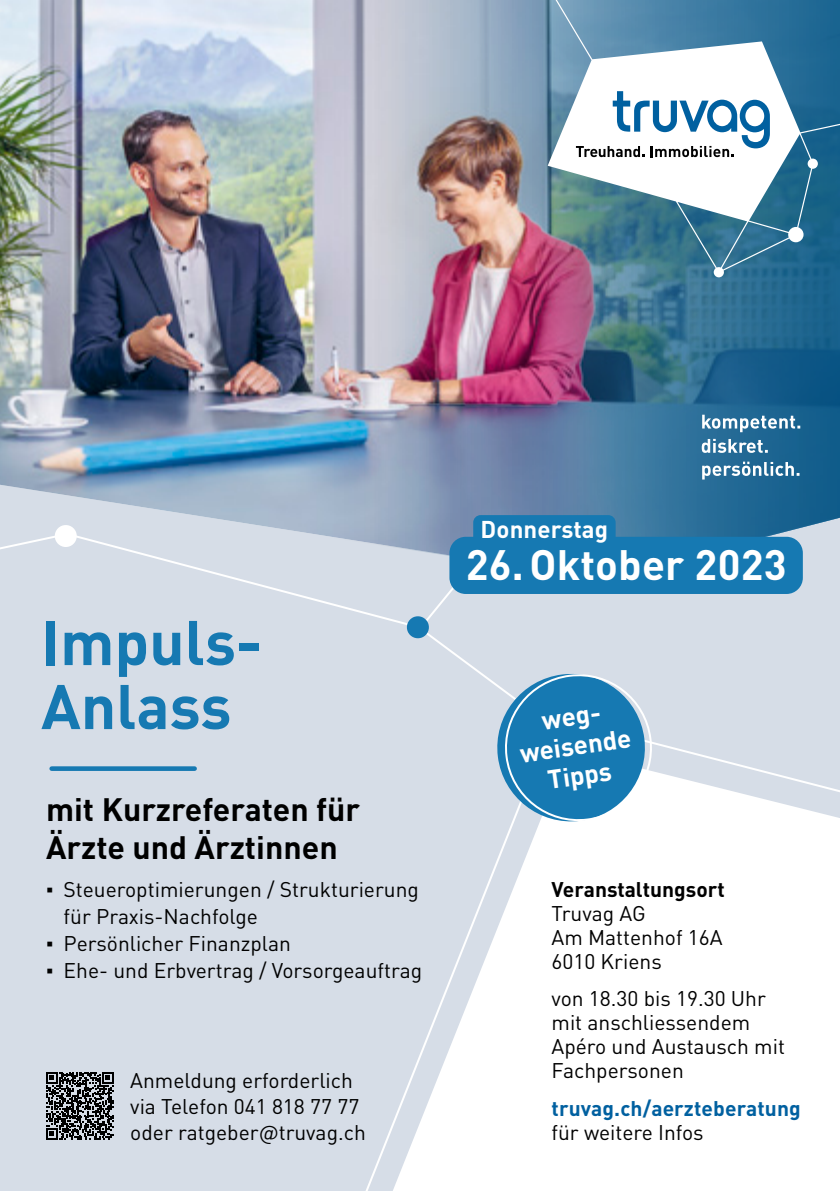
<style>
.page{position:relative;width:840px;height:1191px;background:#fff}
.page>*{position:absolute;margin:0;border:0;box-sizing:border-box;transform-origin:0 0}
.t1{font:700 62px/64px "DIN Pro";color:#1679b2}
.t2{font:700 42px "DIN Pro";letter-spacing:.005em;color:#fff}
.t3{font:700 32px/38px "DIN Pro";color:#000}
.t4{font:700 26px/30px "DIN Pro";color:#fff;text-align:center}
.t5{font:700 24px "DIN Pro";letter-spacing:.005em;color:#fff}
.t6{font:21px/24px "DIN Pro";color:#000}
.t7{font:700 21px/24px "DIN Pro";letter-spacing:.005em;color:#0060a0}
.s1{font-family:"Arial"}
.s2{font-weight:700}
.s3{font-weight:400;color:#000}
</style>
<div class="page">
<div style="left:0;top:460px;width:839px;height:731px;background:#d6dde7"></div>
<div style="left:553px;top:826px;width:286px;height:365px;background:#fff"></div>
<svg style="left:46px;top:579px;width:507px;height:612px"></svg>
<svg style="left:405px;top:579px;width:143px;height:61px"></svg>
<img style="left:0;top:0;width:839px;height:579px">
<svg style="left:519px;top:0;width:320px;height:277px"></svg>
<svg style="left:575px;top:91px;width:194px;height:66px"></svg>
<svg style="left:701px;top:461px;width:98px;height:18px;background:#6193b3"></svg>
<svg style="left:701px;top:439px;width:66px;height:14px"></svg>
<svg style="left:701px;top:415px;width:98px;height:17px"></svg>
<div style="left:52px;top:766px;width:142px;height:5px;background:#1679b2"></div>
<div style="left:449px;top:537px;width:353px;height:57px;background:#1679b2;border-radius:16px"></div>
<div style="left:473px;top:515px;width:142px;height:31px;background:#1679b2;border-radius:7px"></div>
<svg style="left:46px;top:1072px;width:67px;height:67px"></svg>
<svg style="left:492px;top:669px;width:347px;height:157px"></svg>
<p class="t1" style="left:41px;top:603px;width:223px">Impuls-<br>Anlass</p>
<p class="t3" style="left:46px;top:786px;width:315px">mit Kurzreferaten für<br>Ärzte und Ärztinnen</p>
<p class="t6" style="left:64px;top:874px;width:357px;line-height:27px;text-indent:-17px"><span class="s1">▪</span> Steueroptimierungen / Strukturierung für Praxis-Nachfolge</p>
<p class="t6" style="left:46px;top:929px;width:246px"><span class="s1">▪</span> Persönlicher Finanzplan</p>
<p class="t6" style="left:46px;top:956px;width:377px"><span class="s1">▪</span> Ehe- und Erbvertrag / Vorsorgeauftrag</p>
<p class="t6" style="left:130px;top:1065px;width:237px;line-height:26px">Anmeldung erforderlich via Telefon 041 818 77 77 oder ratgeber@truvag.ch</p>
<p class="t5" style="left:480px;top:509px;width:129px">Donnerstag</p>
<p class="t2" style="left:465px;top:529px;width:322px">26.Oktober 2023</p>
<p class="t4" style="left:513px;top:706px;width:114px;rotate:-8deg">weg&shy;weisende<br>Tipps</p>
<p class="t6" style="left:551px;top:875px;width:175px"><span class="s2">Veranstaltungsort<br></span>Truvag AG<br>Am Mattenhof 16A<br>6010 Kriens</p>
<p class="t6" style="left:551px;top:984px;width:235px">von 18.30 bis 19.30 Uhr mit anschliessendem<br>Apéro und Austausch mit<br>Fachpersonen</p>
<p class="t7" style="left:551px;top:1094px;width:251px">truvag.ch/aerzteberatung <span class="s3">für weitere Infos</span></p>
</div>
